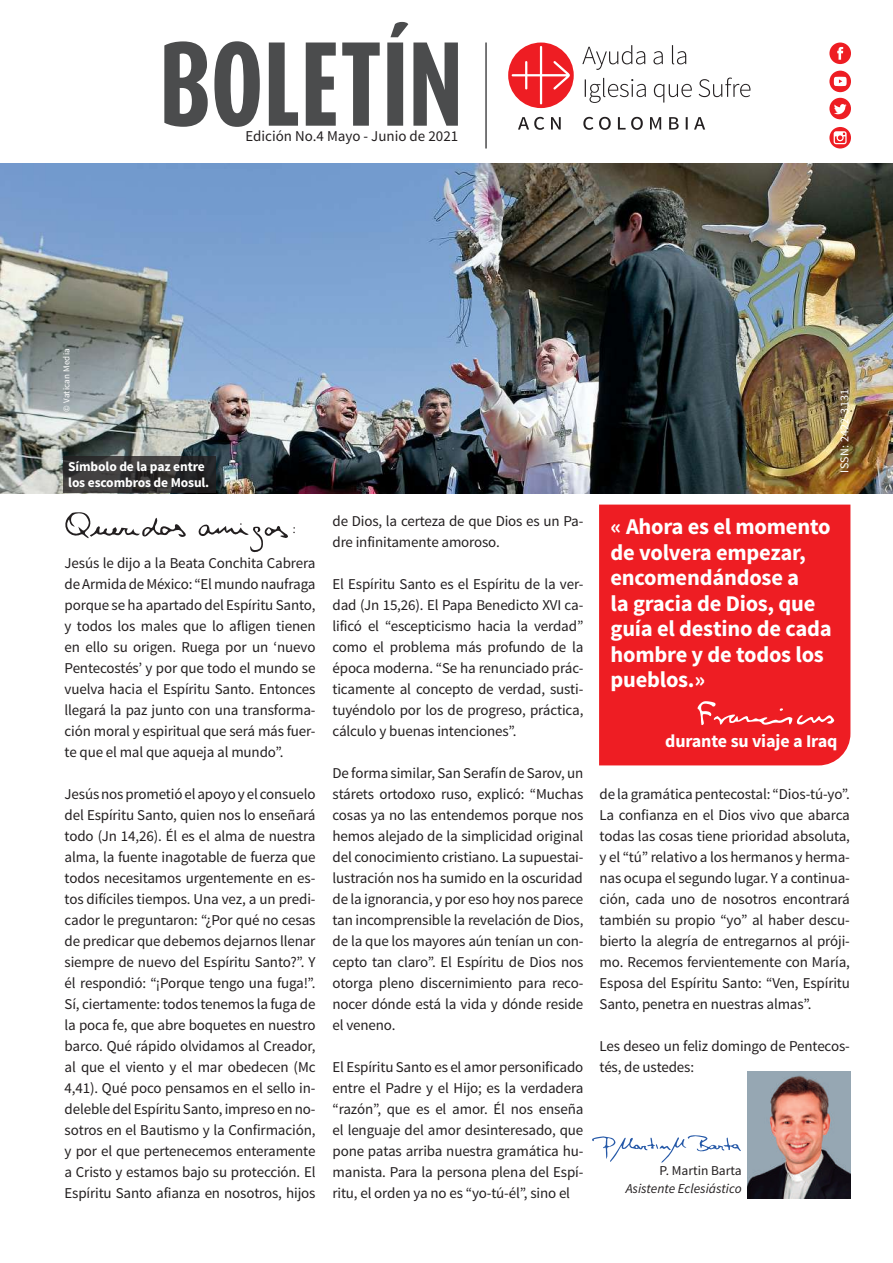
<style>
.page{position:relative;width:893px;height:1263px;background:#fff}
.page>*{position:absolute;margin:0;border:0;box-sizing:border-box;transform-origin:0 0}
.t1{font:800 99px "Dax Compact OT";letter-spacing:.005em;color:#4b4c4d}
.t2{font:700 22.5px/25.5px "Source Sans Pro";letter-spacing:-.01em;color:#fff}
.t3{font:700 18px "Source Sans Pro";letter-spacing:-.01em;color:#fff}
.t4{font:15px/21px "Source Sans Pro";letter-spacing:-.01em;color:#231f20;text-align:justify}
.t5{font:700 13.5px/16.2px "Source Sans Pro";letter-spacing:-.01em;color:#fff}
.t6{font:italic 13.5px "Source Sans Pro";color:#231f20}
.t7{font:13.5px "Source Sans Pro";color:#231f20}
.t8{font:12px "Source Sans Pro";letter-spacing:.02em;color:#fff}
.t9{font:9px "Source Sans Pro";letter-spacing:.02em;color:#fff}
</style>
<div class="page">
<img style="left:0;top:164px;width:893px;height:330px">
<svg style="left:508px;top:43px;width:66px;height:65px"></svg>
<svg style="left:512px;top:45px;width:238px;height:85px"></svg>
<img style="left:747px;top:1072px;width:103px;height:126px">
<div style="left:829px;top:43px;width:22px;height:21px;background:#ee1d23;border-radius:50%"></div>
<svg style="left:837px;top:47px;width:6px;height:13px"></svg>
<svg style="left:829px;top:71px;width:22px;height:21px"></svg>
<svg style="left:834px;top:77px;width:13px;height:9px"></svg>
<div style="left:829px;top:98px;width:22px;height:21px;background:#ee1d23;border-radius:50%"></div>
<svg style="left:834px;top:104px;width:13px;height:10px"></svg>
<svg style="left:829px;top:127px;width:22px;height:22px"></svg>
<svg style="left:834px;top:131px;width:13px;height:13px"></svg>
<hr style="left:485px;top:43px;width:2px;height:106px;background:#4b4c4d">
<div style="left:599px;top:505px;width:251px;height:260px;background:#ee1d23"></div>
<svg style="left:65px;top:512px;width:121px;height:26px"></svg>
<svg style="left:198px;top:523px;width:97px;height:30px"></svg>
<svg style="left:697px;top:701px;width:137px;height:24px;background:#f03f44"></svg>
<svg style="left:592px;top:1135px;width:149px;height:28px"></svg>
<svg style="left:64px;top:456px;width:152px;height:37px;background:#333233"></svg>
<h1 class="t1" style="left:159px;top:18px;width:305px">BOLETÍN</h1>
<p class="t4" style="left:245px;top:126px;width:214px">Edición No.4 Mayo - Junio de 2021</p>
<p class="t9" style="left:61px;top:412px;width:65px;rotate:-90deg">© Vatican Media</p>
<p class="t5" style="left:68px;top:459px;width:143px">Símbolo de la paz entre los escombros de Mosul.</p>
<p class="t4" style="left:65px;top:552px;width:252px">Jesús le dijo a la Beata Conchita Cabrera de Armida de México: “El mundo naufraga porque se ha apartado del Espíritu Santo, y todos los males que lo afligen tienen en ello su origen. Ruega por un ‘nuevo Pentecostés’ y por que todo el mundo se vuelva hacia el Espíritu Santo. Entonces llegará la paz junto con una transforma&shy;ción moral y espiritual que será más fuer&shy;te que el mal que aqueja al mundo”.</p>
<p class="t4" style="left:65px;top:783px;width:252px">Jesús nos prometió el apoyo y el consuelo del Espíritu Santo, quien nos lo enseñará todo (Jn 14,26). Él es el alma de nuestra alma, la fuente inagotable de fuerza que todos necesitamos urgentemente en es&shy;tos difíciles tiempos. Una vez, a un predi&shy;cador le preguntaron: “¿Por qué no cesas de predicar que debemos dejarnos llenar siempre de nuevo del Espíritu Santo?”. Y él respondió: “¡Porque tengo una fuga!”.<br>Sí, ciertamente: todos tenemos la fuga de la poca fe, que abre boquetes en nuestro barco. Qué rápido olvidamos al Creador, al que el viento y el mar obedecen (Mc 4,41). Qué poco pensamos en el sello in&shy;deleble del Espíritu Santo, impreso en no&shy;sotros en el Bautismo y la Confirmación, y por el que pertenecemos enteramente a Cristo y estamos bajo su protección. El Espíritu Santo afianza en nosotros, hijos</p>
<p class="t8" style="left:837px;top:472px;width:85px;rotate:-90deg">ISSN: 2422-3131</p>
<p class="t4" style="left:333px;top:510px;width:252px">de Dios, la certeza de que Dios es un Pa&shy;dre infinitamente amoroso.</p>
<p class="t4" style="left:333px;top:573px;width:252px">El Espíritu Santo es el Espíritu de la ver&shy;dad (Jn 15,26). El Papa Benedicto XVI ca&shy;lificó el “escepticismo hacia la verdad” como el problema más profundo de la época moderna. “Se ha renunciado prác&shy;ticamente al concepto de verdad, susti&shy;tuyéndolo por los de progreso, práctica, cálculo y buenas intenciones”.</p>
<p class="t4" style="left:333px;top:762px;width:252px">De forma similar, San Serafín de Sarov, un stárets ortodoxo ruso, explicó: “Muchas cosas ya no las entendemos porque nos hemos alejado de la simplicidad original del conocimiento cristiano. La supuestai&shy;lustración nos ha sumido en la oscuridad de la ignorancia, y por eso hoy nos parece tan incomprensible la revelación de Dios, de la que los mayores aún tenían un con&shy;cepto tan claro”. El Espíritu de Dios nos otorga pleno discernimiento para reco&shy;nocer dónde está la vida y dónde reside el veneno.</p>
<p class="t4" style="left:333px;top:1056px;width:252px">El Espíritu Santo es el amor personificado entre el Padre y el Hijo; es la verdadera “razón”, que es el amor. Él nos enseña el lenguaje del amor desinteresado, que pone patas arriba nuestra gramática hu&shy;manista. Para la persona plena del Espí&shy;ritu, el orden ya no es “yo-tú-él”, sino el</p>
<h2 class="t2" style="left:610px;top:515px;width:223px">« Ahora es el momento de volvera empezar, encomendándose a<br>la gracia de Dios, que guía el destino de cada hombre y de todos los pueblos.»</h2>
<p class="t3" style="left:665px;top:730px;width:174px">durante su viaje a Iraq</p>
<p class="t4" style="left:600px;top:783px;width:252px">de la gramática pentecostal: “Dios-tú-yo”.<br>La confianza en el Dios vivo que abarca todas las cosas tiene prioridad absoluta, y el “tú” relativo a los hermanos y herma&shy;nas ocupa el segundo lugar. Y a continua&shy;ción, cada uno de nosotros encontrará también su propio “yo” al haber descu&shy;bierto la alegría de entregarnos al próji&shy;mo. Recemos fervientemente con María, Esposa del Espíritu Santo: “Ven, Espíritu Santo, penetra en nuestras almas”.</p>
<p class="t4" style="left:600px;top:1035px;width:252px">Les deseo un feliz domingo de Pentecos&shy;tés, de ustedes:</p>
<p class="t7" style="left:659px;top:1162px;width:84px">P. Martin Barta</p>
<p class="t6" style="left:626px;top:1180px;width:118px">Asistente Eclesiástico</p>
</div>
